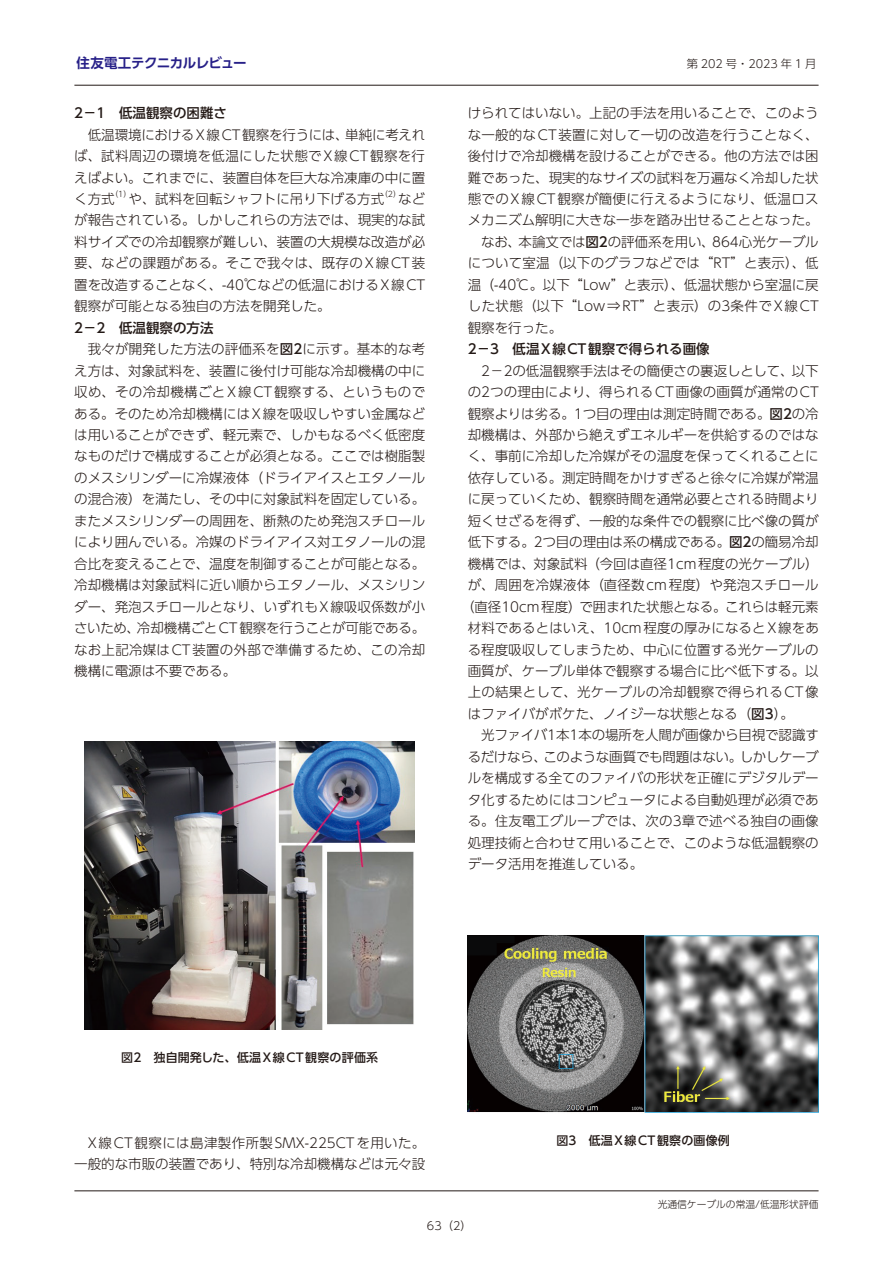
<style>
.page{position:relative;width:893px;height:1263px;background:#fff}
.page>*{position:absolute;margin:0;border:0;box-sizing:border-box;transform-origin:0 0}
.本文-基本{font:300 13.5px/21.5px "UD Shin Go Pro";color:#231916;text-align:justify}
.本文-小見出し{font:500 13.5px "UD Shin Go Pro";color:#231916}
.t1{font:700 13.5px "UD Shin Go Pro De";letter-spacing:-.035em;color:#272088}
.キャプション{font:500 12px "UD Shin Go Pro";letter-spacing:.015em;color:#231916}
.t2{font:300 11.25px "UD Shin Go Pro";color:#231916}
.t3{font:300 9.75px "UD Shin Go Pro";color:#231916}
.本文-基本-2{font:300 7.8px "UD Shin Go Pro";color:#231916}
.s1{font-weight:500}
</style>
<div class="page">
<hr style="left:74px;top:85px;width:745px;height:1px;background:#231916">
<hr style="left:74px;top:1190px;width:745px;height:1px;background:#231916">
<img style="left:84px;top:741px;width:331px;height:288px">
<img style="left:468px;top:935px;width:350px;height:178px">
<p class="t1" style="left:77px;top:52px;width:172px">住友電工テクニカルレビュー</p>
<p class="t2" style="left:687px;top:55px;width:131px">第 202 号・2023 年 1 月</p>
<p class="本文-小見出し" style="left:74px;top:102px;width:154px">2－1　低温観察の困難さ</p>
<p class="本文-基本" style="left:74px;top:123px;width:353px;text-indent:14px">低温環境におけるX線CT観察を行うには、単純に考えれば、試料周辺の環境を低温にした状態でX線CT観察を行えばよい。これまでに、装置自体を巨大な冷凍庫の中に置く方式</p>
<p class="本文-基本-2" style="left:110px;top:188px;width:22px">（1）</p>
<p class="本文-基本" style="left:129px;top:188px;width:257px">や、試料を回転シャフトに吊り下げる方式</p>
<p class="本文-基本-2" style="left:380px;top:188px;width:22px">（2）</p>
<p class="本文-基本" style="left:74px;top:188px;width:353px;text-indent:324px">などが報告されている。しかしこれらの方法では、現実的な試料サイズでの冷却観察が難しい、装置の大規模な改造が必要、などの課題がある。そこで我々は、既存のX線CT装置を改造することなく、-40℃などの低温におけるX線CT観察が可能となる独自の方法を開発した。</p>
<p class="本文-小見出し" style="left:74px;top:317px;width:141px">2－2　低温観察の方法</p>
<p class="本文-基本" style="left:74px;top:338px;width:353px;text-indent:14px">我々が開発した方法の評価系を<span class="s1">図2</span>に示す。基本的な考え方は、対象試料を、装置に後付け可能な冷却機構の中に収め、その冷却機構ごとX線CT観察する、というものである。そのため冷却機構にはX線を吸収しやすい金属などは用いることができず、軽元素で、しかもなるべく低密度なものだけで構成することが必須となる。ここでは樹脂製のメスシリンダーに冷媒液体（ドライアイスとエタノールの混合液）を満たし、その中に対象試料を固定している。またメスシリンダーの周囲を、断熱のため発泡スチロールにより囲んでいる。冷媒のドライアイス対エタノールの混合比を変えることで、温度を制御することが可能となる。冷却機構は対象試料に近い順からエタノール、メスシリンダー、発泡スチロールとなり、いずれもX線吸収係数が小さいため、冷却機構ごとCT観察を行うことが可能である。なお上記冷媒はCT装置の外部で準備するため、この冷却機構に電源は不要である。</p>
<p class="本文-基本" style="left:468px;top:102px;width:353px">けられてはいない。上記の手法を用いることで、このような一般的なCT装置に対して一切の改造を行うことなく、後付けで冷却機構を設けることができる。他の方法では困難であった、現実的なサイズの試料を万遍なく冷却した状態でのX線CT観察が簡便に行えるようになり、低温ロスメカニズム解明に大きな一歩を踏み出せることとなった。</p>
<p class="本文-基本" style="left:468px;top:231px;width:353px;text-indent:14px">なお、本論文では<span class="s1">図2</span>の評価系を用い、864心光ケーブルについて室温（以下のグラフなどでは“RT”と表示）、低温（-40℃。以下“Low”と表示）、低温状態から室温に戻した状態（以下“Low⇒RT”と表示）の3条件でX線CT観察を行った。</p>
<p class="本文-小見出し" style="left:468px;top:338px;width:243px">2－3　低温X線CT観察で得られる画像</p>
<p class="本文-基本" style="left:481px;top:359px;width:339px">2－2の低温観察手法はその簡便さの裏返しとして、以下</p>
<p class="本文-基本" style="left:468px;top:381px;width:353px">の2つの理由により、得られるCT画像の画質が通常のCT</p>
<p class="本文-基本" style="left:468px;top:402px;width:352px">観察よりは劣る。1つ目の理由は測定時間である。<span class="s1">図2</span>の冷</p>
<p class="本文-基本" style="left:468px;top:424px;width:353px">却機構は、外部から絶えずエネルギーを供給するのではな</p>
<p class="本文-基本" style="left:468px;top:445px;width:353px">く、事前に冷却した冷媒がその温度を保ってくれることに</p>
<p class="本文-基本" style="left:468px;top:466px;width:353px">依存している。測定時間をかけすぎると徐々に冷媒が常温</p>
<p class="本文-基本" style="left:468px;top:488px;width:353px">に戻っていくため、観察時間を通常必要とされる時間より</p>
<p class="本文-基本" style="left:468px;top:509px;width:353px">短くせざるを得ず、一般的な条件での観察に比べ像の質が</p>
<p class="本文-基本" style="left:468px;top:531px;width:353px">低下する。2つ目の理由は系の構成である。<span class="s1">図2</span>の簡易冷却</p>
<p class="本文-基本" style="left:468px;top:552px;width:352px">機構では、対象試料（今回は直径1cm程度の光ケーブル）</p>
<p class="本文-基本" style="left:468px;top:574px;width:352px">が、周囲を冷媒液体（直径数cm程度）や発泡スチロール</p>
<p class="本文-基本" style="left:461px;top:595px;width:359px">（直径10cm程度）で囲まれた状態となる。これらは軽元素</p>
<p class="本文-基本" style="left:468px;top:617px;width:353px">材料であるとはいえ、10cm程度の厚みになるとX線をあ</p>
<p class="本文-基本" style="left:468px;top:638px;width:353px">る程度吸収してしまうため、中心に位置する光ケーブルの</p>
<p class="本文-基本" style="left:468px;top:660px;width:353px">画質が、ケーブル単体で観察する場合に比べ低下する。以</p>
<p class="本文-基本" style="left:468px;top:681px;width:353px">上の結果として、光ケーブルの冷却観察で得られるCT像</p>
<p class="本文-基本" style="left:468px;top:702px;width:328px">はファイバがボケた、ノイジーな状態となる（<span class="s1">図3</span>）。</p>
<p class="本文-基本" style="left:468px;top:724px;width:353px;text-indent:14px">光ファイバ1本1本の場所を人間が画像から目視で認識するだけなら、このような画質でも問題はない。しかしケーブルを構成する全てのファイバの形状を正確にデジタルデータ化するためにはコンピュータによる自動処理が必須である。住友電工グループでは、次の3章で述べる独自の画像処理技術と合わせて用いることで、このような低温観察のデータ活用を推進している。</p>
<p class="キャプション" style="left:121px;top:1048px;width:258px">図2　独自開発した、低温X線CT観察の評価系</p>
<p class="本文-基本" style="left:74px;top:1131px;width:352px;text-align:right">X線CT観察には島津製作所製SMX-225CTを用いた。一般的な市販の装置であり、特別な冷却機構などは元々設</p>
<p class="キャプション" style="left:556px;top:1130px;width:175px">図3　低温X線CT観察の画像例</p>
<p class="t3" style="left:658px;top:1196px;width:162px">光通信ケーブルの常温/低温形状評価</p>
<p class="t2" style="left:427px;top:1217px;width:46px">63（2）</p>
</div>
